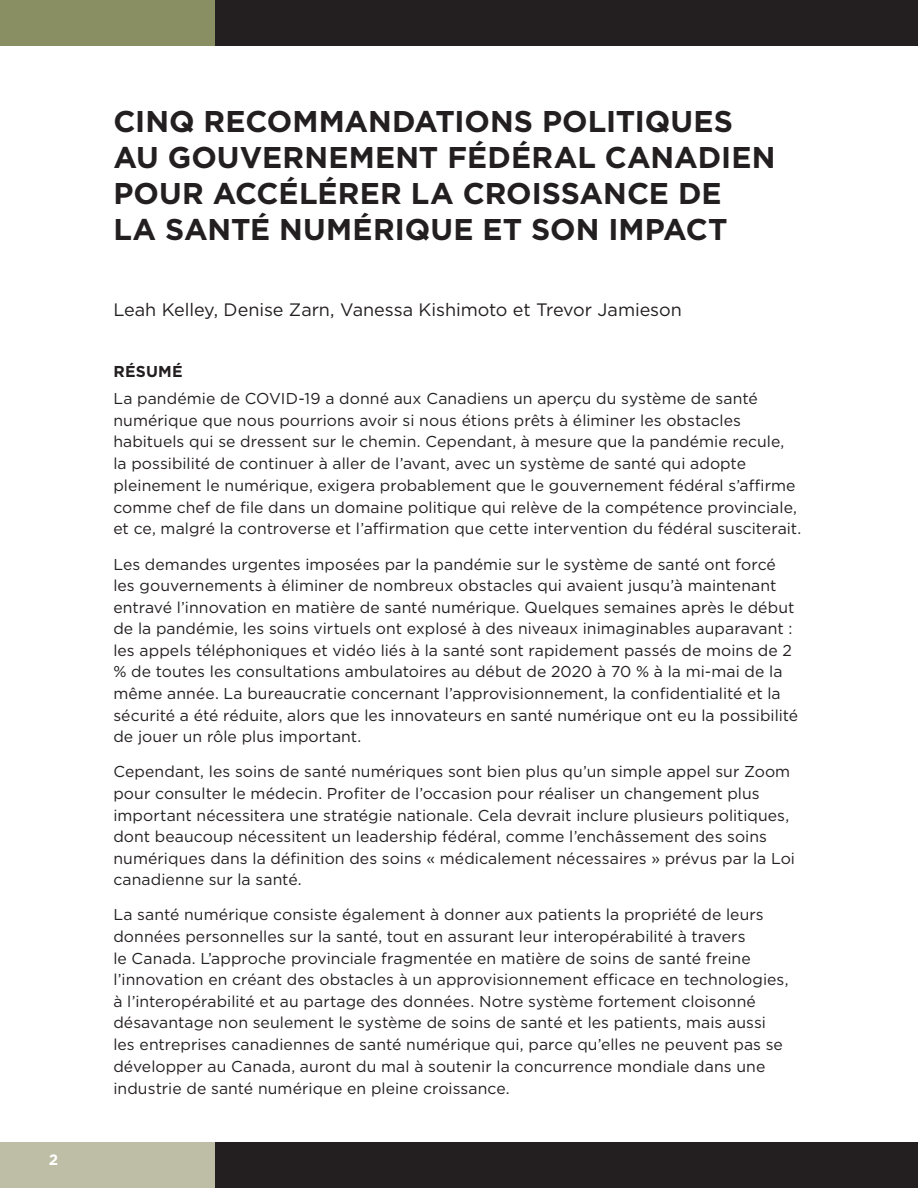
<style>
.page{position:relative;width:918px;height:1188px;background:#fff}
.page>*{position:absolute;margin:0;border:0;box-sizing:border-box;transform-origin:0 0}
.t1{font:700 30px/36px "Gotham";color:#231f20}
.t2{font:18px "Gotham";letter-spacing:-.005em;color:#231f20}
.t3{font:15.75px/21.6px "Gotham";letter-spacing:.005em;color:#231f20}
.t4{font:700 15.75px "Gotham";letter-spacing:.015em;color:#231f20}
.t5{font:700 15px "Gotham";color:#fff}
</style>
<div class="page">
<div style="left:0;top:1143px;width:215px;height:45px;background:#bebea6"></div>
<div style="left:0;top:0;width:215px;height:45px;background:#898f63"></div>
<div style="left:215px;top:1143px;width:703px;height:45px;background:#231f20"></div>
<div style="left:215px;top:0;width:703px;height:45px;background:#231f20"></div>
<p class="t5" style="left:49px;top:1150px;width:11px">2</p>
<h1 class="t1" style="left:113px;top:103px;width:664px">CINQ RECOMMANDATIONS POLITIQUES AU GOUVERNEMENT FÉDÉRAL CANADIEN POUR ACCÉLÉRER LA CROISSANCE DE<br>LA SANTÉ NUMÉRIQUE ET SON IMPACT</h1>
<p class="t2" style="left:113px;top:298px;width:570px">Leah Kelley, Denise Zarn, Vanessa Kishimoto et Trevor Jamieson</p>
<p class="t4" style="left:113px;top:361px;width:71px">RÉSUMÉ</p>
<p class="t3" style="left:113px;top:387px;width:689px">La pandémie de COVID-19 a donné aux Canadiens un aperçu du système de santé numérique que nous pourrions avoir si nous étions prêts à éliminer les obstacles habituels qui se dressent sur le chemin. Cependant, à mesure que la pandémie recule, la possibilité de continuer à aller de l’avant, avec un système de santé qui adopte pleinement le numérique, exigera probablement que le gouvernement fédéral s’affirme comme chef de file dans un domaine politique qui relève de la compétence provinciale, et ce, malgré la controverse et l’affirmation que cette intervention du fédéral susciterait.</p>
<p class="t3" style="left:113px;top:553px;width:686px">Les demandes urgentes imposées par la pandémie sur le système de santé ont forcé les gouvernements à éliminer de nombreux obstacles qui avaient jusqu’à maintenant entravé l’innovation en matière de santé numérique. Quelques semaines après le début de la pandémie, les soins virtuels ont explosé à des niveaux inimaginables auparavant : les appels téléphoniques et vidéo liés à la santé sont rapidement passés de moins de 2 % de toutes les consultations ambulatoires au début de 2020 à 70 % à la mi-mai de la même année. La bureaucratie concernant l’approvisionnement, la confidentialité et la sécurité a été réduite, alors que les innovateurs en santé numérique ont eu la possibilité de jouer un rôle plus important.</p>
<p class="t3" style="left:113px;top:761px;width:683px">Cependant, les soins de santé numériques sont bien plus qu’un simple appel sur Zoom pour consulter le médecin. Profiter de l’occasion pour réaliser un changement plus important nécessitera une stratégie nationale. Cela devrait inclure plusieurs politiques, dont beaucoup nécessitent un leadership fédéral, comme l’enchâssement des soins numériques dans la définition des soins « médicalement nécessaires » prévus par la Loi canadienne sur la santé.</p>
<p class="t3" style="left:113px;top:904px;width:677px">La santé numérique consiste également à donner aux patients la propriété de leurs données personnelles sur la santé, tout en assurant leur interopérabilité à travers<br>le Canada. L’approche provinciale fragmentée en matière de soins de santé freine l’innovation en créant des obstacles à un approvisionnement efficace en technologies, à l’interopérabilité et au partage des données. Notre système fortement cloisonné désavantage non seulement le système de soins de santé et les patients, mais aussi les entreprises canadiennes de santé numérique qui, parce qu’elles ne peuvent pas se développer au Canada, auront du mal à soutenir la concurrence mondiale dans une industrie de santé numérique en pleine croissance.</p>
</div>
